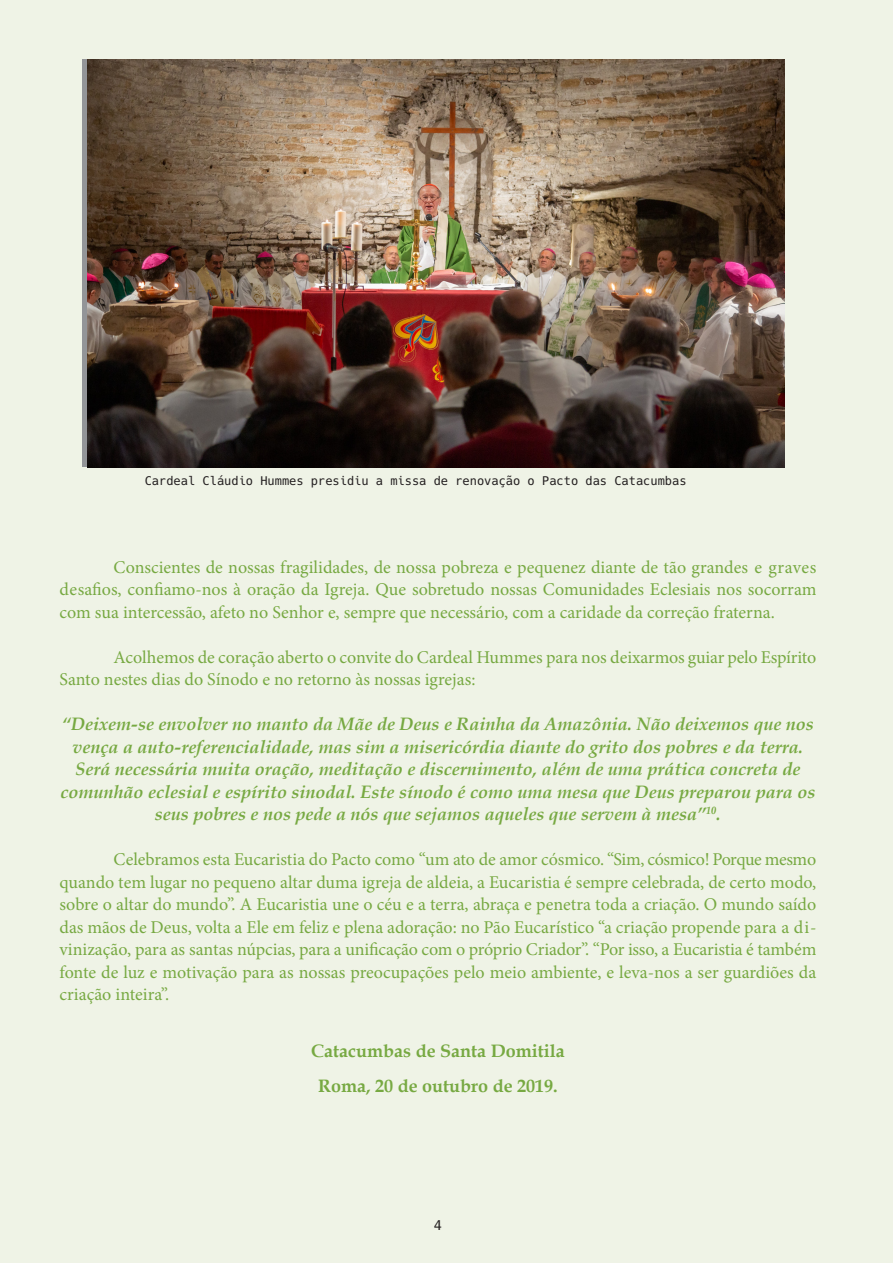
<style>
.page{position:relative;width:893px;height:1263px;background:#eff3e6}
.page>*{position:absolute;margin:0;border:0;box-sizing:border-box;transform-origin:0 0}
.t1{font:18px/22.5px "Minion Pro";color:#77a942;text-align:justify}
.t2{font:italic 700 18px/22.5px "Book Antiqua";color:#77a942;text-align:center}
.t3{font:700 18px "Book Antiqua";color:#77a942}
.t4{font:13.5px "Hack";color:#231f20}
.Caption_Text{font:12px "Hack";color:#231f20}
</style>
<div class="page">
<img style="left:88px;top:60px;width:697px;height:407px">
<p class="Caption_Text" style="left:145px;top:473px;width:543px">Cardeal Cláudio Hummes presidiu a missa de renovação o Pacto das Catacumbas</p>
<p class="t1" style="left:60px;top:556px;width:758px;text-indent:54px">Conscientes de nossas fragilidades, de nossa pobreza e pequenez diante de tão grandes e graves desafios, confiamo-nos à oração da Igreja. Que sobretudo nossas Comunidades Eclesiais nos socorram com sua intercessão, afeto no Senhor e, sempre que necessário, com a caridade da correção fraterna.</p>
<p class="t1" style="left:60px;top:646px;width:758px;text-indent:54px">Acolhemos de coração aberto o convite do Cardeal Hummes para nos deixarmos guiar pelo Espírito<br>Santo nestes dias do Sínodo e no retorno às nossas igrejas:</p>
<p class="t2" style="left:61px;top:713px;width:756px">“Deixem-se envolver no manto da Mãe de Deus e Rainha da Amazônia. Não deixemos que nos vença a auto-referencialidade, mas sim a misericórdia diante do grito dos pobres e da terra.<br>Será necessária muita oração, meditação e discernimento, além de uma prática concreta de comunhão eclesial e espírito sinodal. Este sínodo é como uma mesa que Deus preparou para os seus pobres e nos pede a nós que sejamos aqueles que servem à mesa”<sup>10</sup>.</p>
<p class="t1" style="left:60px;top:848px;width:758px;text-indent:54px">Celebramos esta Eucaristia do Pacto como “um ato de amor cósmico. “Sim, cósmico! Porque mesmo quando tem lugar no pequeno altar duma igreja de aldeia, a Eucaristia é sempre celebrada, de certo modo, sobre o altar do mundo”. A Eucaristia une o céu e a terra, abraça e penetra toda a criação. O mundo saído das mãos de Deus, volta a Ele em feliz e plena adoração: no Pão Eucarístico “a criação propende para a di&shy;vinização, para as santas núpcias, para a unificação com o próprio Criador”. “Por isso, a Eucaristia é também fonte de luz e motivação para as nossas preocupações pelo meio ambiente, e leva-nos a ser guardiões da criação inteira”.</p>
<p class="t3" style="left:311px;top:1039px;width:255px">Catacumbas de Santa Domitila</p>
<p class="t3" style="left:318px;top:1073px;width:241px">Roma, 20 de outubro de 2019.</p>
<p class="t4" style="left:434px;top:1216px;width:10px">4</p>
</div>
